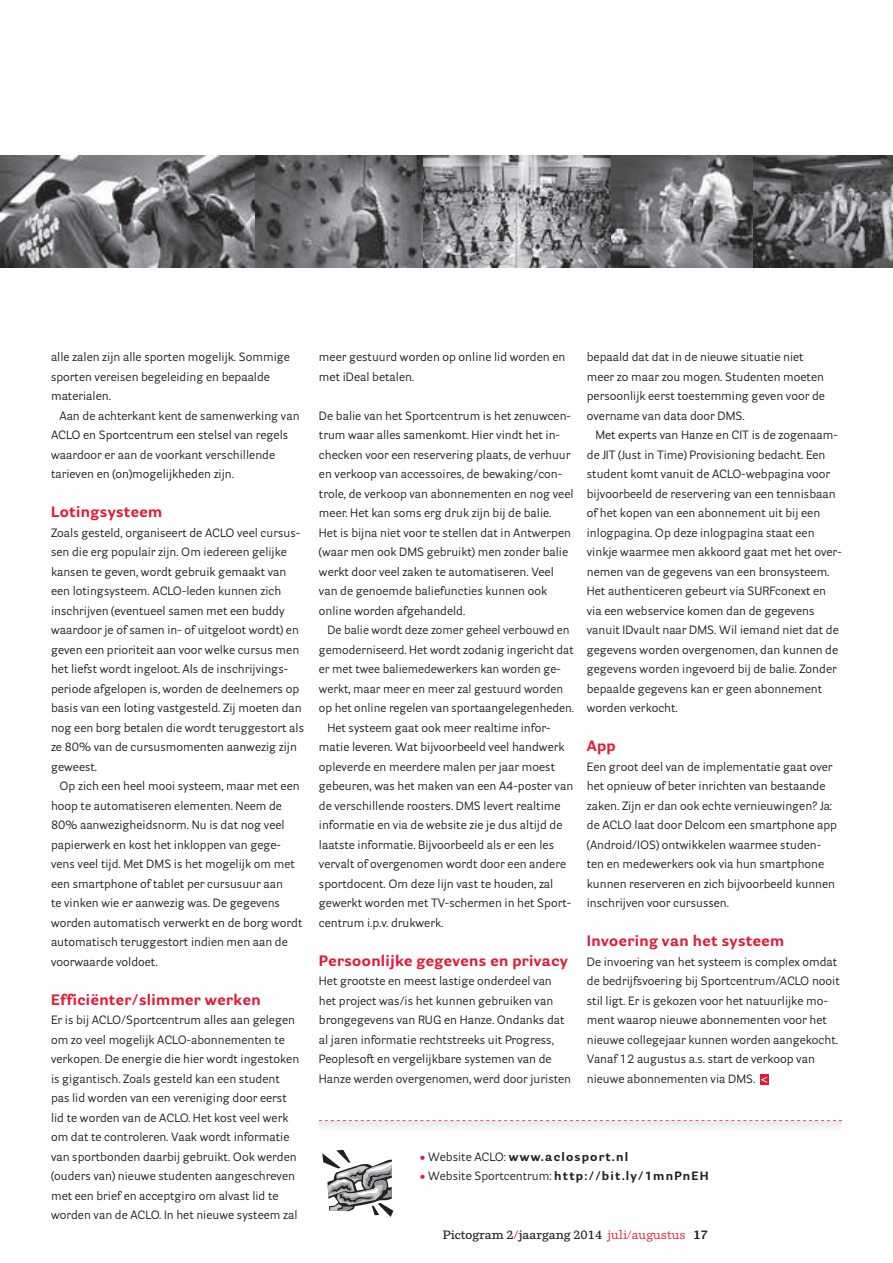
<style>
.page{position:relative;width:893px;height:1263px;background:#fff}
.page>*{position:absolute;margin:0;border:0;box-sizing:border-box;transform-origin:0 0}
.t1{font:700 15px "Parry Grotesque";letter-spacing:.025em;color:#e51836}
.t2{font:12px/19.5px "Parry Grotesque";color:#231f20}
.t3{font:700 12px "Parry Grotesque";letter-spacing:.1em;color:#231f20}
.t4{font:600 12px "Parry";color:#231f20}
.s1{font-family:"Parry";font-weight:600;color:#fff}
.s2{font-weight:400;color:#e51836}
.s3{font-weight:400}
.s4{color:#e51836}
.s5{font-weight:700}
</style>
<div class="page">
<div style="left:761px;top:1074px;width:8px;height:11px;background:#e51836"></div>
<svg style="left:319px;top:1120px;width:523px;height:8px"></svg>
<svg style="left:322px;top:1150px;width:71px;height:67px"></svg>
<img style="left:0;top:155px;width:611px;height:113px">
<img style="left:611px;top:155px;width:143px;height:113px">
<img style="left:754px;top:155px;width:139px;height:113px">
<p class="t2" style="left:51px;top:347px;width:240px">alle zalen zijn alle sporten mogelijk. Sommige sporten vereisen begeleiding en bepaalde materialen.</p>
<p class="t2" style="left:51px;top:406px;width:250px;text-indent:9px">Aan de achterkant kent de samenwerking van ACLO en Sportcentrum een stelsel van regels waardoor er aan de voorkant verschillende tarieven en (on)mogelijkheden zijn.</p>
<p class="t1" style="left:51px;top:502px;width:113px">Lotingsysteem</p>
<p class="t2" style="left:51px;top:523px;width:255px">Zoals gesteld, organiseert de ACLO veel cursus&shy;sen die erg populair zijn. Om iedereen gelijke kansen te geven, wordt gebruik gemaakt van een lotingsysteem. ACLO-leden kunnen zich inschrijven (eventueel samen met een buddy waardoor je of samen in- of uitgeloot wordt) en geven een prioriteit aan voor welke cursus men het liefst wordt ingeloot. Als de inschrijvings&shy;periode afgelopen is, worden de deelnemers op basis van een loting vastgesteld. Zij moeten dan nog een borg betalen die wordt teruggestort als ze 80% van de cursusmomenten aanwezig zijn geweest.</p>
<p class="t2" style="left:51px;top:776px;width:253px;text-indent:9px">Op zich een heel mooi systeem, maar met een hoop te automatiseren elementen. Neem de 80% aanwezigheidsnorm. Nu is dat nog veel papierwerk en kost het inkloppen van gege&shy;vens veel tijd. Met DMS is het mogelijk om met een smartphone of tablet per cursusuur aan<br>te vinken wie er aanwezig was. De gegevens worden automatisch verwerkt en de borg wordt automatisch teruggestort indien men aan de voorwaarde voldoet.</p>
<p class="t1" style="left:51px;top:990px;width:211px">Efficiënter/slimmer werken</p>
<p class="t2" style="left:51px;top:1010px;width:250px">Er is bij ACLO/Sportcentrum alles aan gelegen om zo veel mogelijk ACLO-abonnementen te verkopen. De energie die hier wordt ingestoken is gigantisch. Zoals gesteld kan een student pas lid worden van een vereniging door eerst lid te worden van de ACLO. Het kost veel werk om dat te controleren. Vaak wordt informatie van sportbonden daarbij gebruikt. Ook werden (ouders van) nieuwe studenten aangeschreven met een brief en acceptgiro om alvast lid te worden van de ACLO. In het nieuwe systeem zal</p>
<p class="t2" style="left:319px;top:347px;width:248px">meer gestuurd worden op online lid worden en met iDeal betalen.</p>
<p class="t2" style="left:319px;top:406px;width:256px">De balie van het Sportcentrum is het zenuwcen&shy;trum waar alles samenkomt. Hier vindt het in&shy;checken voor een reservering plaats, de verhuur en verkoop van accessoires, de bewaking/con&shy;trole, de verkoop van abonnementen en nog veel meer. Het kan soms erg druk zijn bij de balie.<br>Het is bijna niet voor te stellen dat in Antwerpen (waar men ook DMS gebruikt) men zonder balie werkt door veel zaken te automatiseren. Veel van de genoemde baliefuncties kunnen ook online worden afgehandeld.</p>
<p class="t2" style="left:327px;top:620px;width:244px">De balie wordt deze zomer geheel verbouwd en</p>
<p class="t2" style="left:319px;top:639px;width:256px">gemoderniseerd. Het wordt zodanig ingericht dat</p>
<p class="t2" style="left:319px;top:659px;width:243px">er met twee baliemedewerkers kan worden ge-</p>
<p class="t2" style="left:319px;top:678px;width:246px">werkt, maar meer en meer zal gestuurd worden</p>
<p class="t2" style="left:319px;top:698px;width:257px">op het online regelen van sportaangelegenheden.</p>
<p class="t2" style="left:327px;top:717px;width:224px">Het systeem gaat ook meer realtime infor-</p>
<p class="t2" style="left:319px;top:737px;width:247px">matie leveren. Wat bijvoorbeeld veel handwerk</p>
<p class="t2" style="left:319px;top:756px;width:238px">opleverde en meerdere malen per jaar moest</p>
<p class="t2" style="left:319px;top:776px;width:256px">gebeuren, was het maken van een A4-poster van</p>
<p class="t2" style="left:319px;top:795px;width:243px">de verschillende roosters. DMS levert realtime</p>
<p class="t2" style="left:319px;top:815px;width:245px">informatie en via de website zie je dus altijd de</p>
<p class="t2" style="left:319px;top:834px;width:237px">laatste informatie. Bijvoorbeeld als er een les</p>
<p class="t2" style="left:319px;top:854px;width:249px">vervalt of overgenomen wordt door een andere</p>
<p class="t2" style="left:319px;top:873px;width:236px">sportdocent. Om deze lijn vast te houden, zal</p>
<p class="t2" style="left:319px;top:893px;width:254px">gewerkt worden met TV-schermen in het Sport-</p>
<p class="t2" style="left:319px;top:912px;width:126px">centrum i.p.v. drukwerk.</p>
<p class="t1" style="left:319px;top:951px;width:250px">Persoonlijke gegevens en privacy</p>
<p class="t2" style="left:319px;top:971px;width:254px">Het grootste en meest lastige onderdeel van het project was/is het kunnen gebruiken van brongegevens van RUG en Hanze. Ondanks dat al jaren informatie rechtstreeks uit Progress, Peoplesoft en vergelijkbare systemen van de Hanze werden overgenomen, werd door juristen</p>
<p class="t2" style="left:587px;top:347px;width:240px">bepaald dat dat in de nieuwe situatie niet meer zo maar zou mogen. Studenten moeten persoonlijk eerst toestemming geven voor de overname van data door DMS.</p>
<p class="t2" style="left:587px;top:425px;width:256px;text-indent:9px">Met experts van Hanze en CIT is de zogenaam&shy;de JIT (Just in Time) Provisioning bedacht. Een student komt vanuit de ACLO-webpagina voor bijvoorbeeld de reservering van een tennisbaan of het kopen van een abonnement uit bij een inlogpagina. Op deze inlogpagina staat een vinkje waarmee men akkoord gaat met het over&shy;nemen van de gegevens van een bronsysteem.<br>Het authenticeren gebeurt via SURFconext en via een webservice komen dan de gegevens vanuit IDvault naar DMS. Wil iemand niet dat de gegevens worden overgenomen, dan kunnen de gegevens worden ingevoerd bij de balie. Zonder bepaalde gegevens kan er geen abonnement worden verkocht.</p>
<p class="t1" style="left:587px;top:736px;width:30px">App</p>
<p class="t2" style="left:587px;top:756px;width:252px">Een groot deel van de implementatie gaat over het opnieuw of beter inrichten van bestaande zaken. Zijn er dan ook echte vernieuwingen? Ja: de ACLO laat door Delcom een smartphone app (Android/IOS) ontwikkelen waarmee studen&shy;ten en medewerkers ook via hun smartphone kunnen reserveren en zich bijvoorbeeld kunnen inschrijven voor cursussen.</p>
<p class="t1" style="left:587px;top:931px;width:199px">Invoering van het systeem</p>
<p class="t2" style="left:587px;top:951px;width:254px">De invoering van het systeem is complex omdat de bedrijfsvoering bij Sportcentrum/ACLO nooit stil ligt. Er is gekozen voor het natuurlijke mo&shy;ment waarop nieuwe abonnementen voor het nieuwe collegejaar kunnen worden aangekocht.<br>Vanaf 12 augustus a.s. start de verkoop van nieuwe abonnementen via DMS. <span class="s1">&lt;</span></p>
<p class="t3" style="left:420px;top:1149px;width:210px"><span class="s2">•</span> <span class="s3">Website ACLO:</span> www.aclosport.nl</p>
<p class="t3" style="left:420px;top:1168px;width:290px"><span class="s2">•</span> <span class="s3">Website Sportcentrum:</span> http://bit.ly/1mnPnEH</p>
<p class="t4" style="left:443px;top:1227px;width:267px">Pictogram 2<span class="s4">/</span>jaargang 2014 <span class="s2">juli/augustus</span> <span class="s5">17</span></p>
</div>
